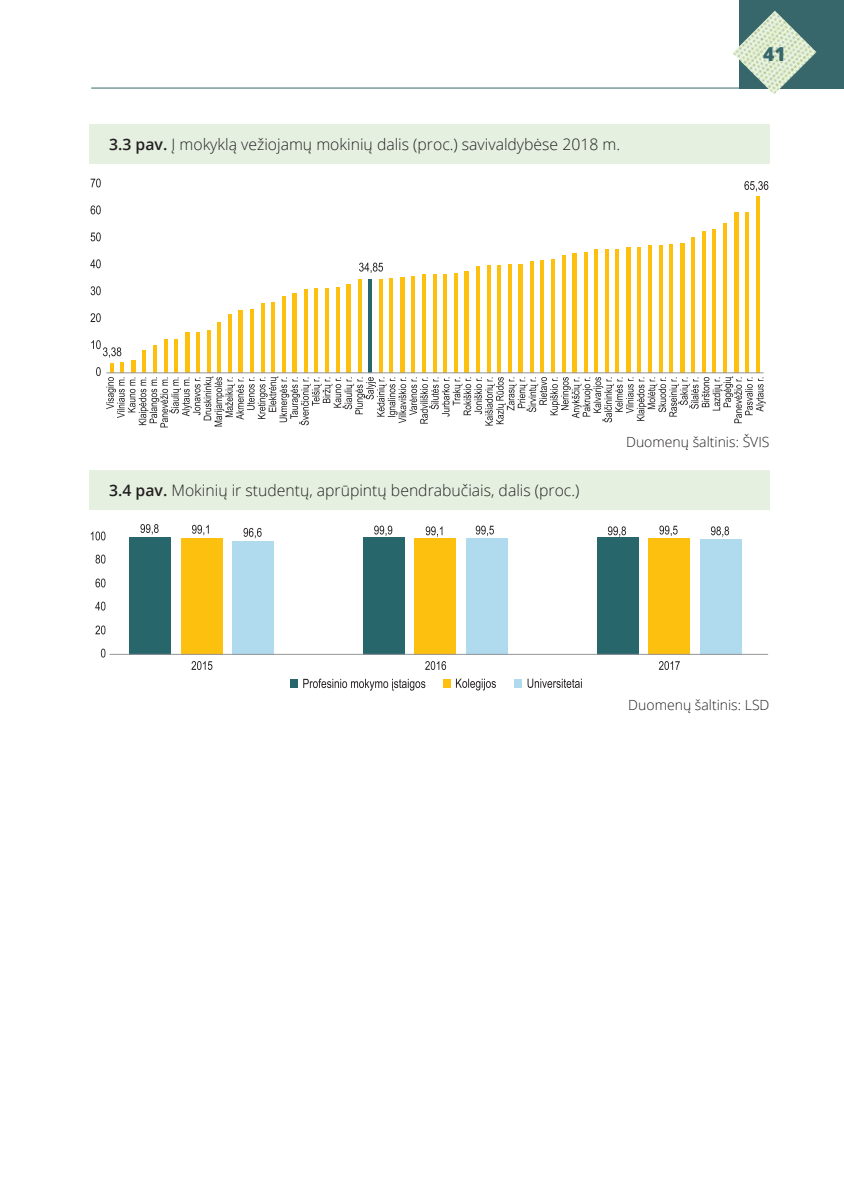
<style>
.page{position:relative;width:844px;height:1191px;background:#fff}
.page>*{position:absolute;margin:0;border:0;box-sizing:border-box;transform-origin:0 0}
.t1{font:800 19.25px "Open Sans";color:#38676b}
.t2{font:300 15.75px "Open Sans";color:#231f20}
.t3{font:300 14px "Open Sans";color:#231f20}
.s1{font-weight:600}
</style>
<div class="page">
<hr style="left:91px;top:88px;width:752px;height:1px;background:#38676b">
<div style="left:739px;top:0;width:104px;height:88px;background:#38676b"></div>
<img style="left:732px;top:11px;width:84px;height:83px">
<div style="left:89px;top:124px;width:680px;height:40px;background:#e5f0e1"></div>
<hr style="left:110px;top:363px;width:4px;height:10px;background:#fec00f">
<hr style="left:120px;top:362px;width:4px;height:11px;background:#fec00f">
<div style="left:131px;top:360px;width:5px;height:13px;background:#fec00f"></div>
<hr style="left:142px;top:350px;width:4px;height:23px;background:#fec00f">
<hr style="left:153px;top:345px;width:4px;height:28px;background:#fec00f">
<hr style="left:164px;top:340px;width:3px;height:33px;background:#fec00f">
<hr style="left:174px;top:339px;width:4px;height:34px;background:#fec00f">
<hr style="left:185px;top:332px;width:4px;height:41px;background:#fec00f">
<hr style="left:196px;top:332px;width:4px;height:41px;background:#fec00f">
<hr style="left:207px;top:330px;width:3px;height:43px;background:#fec00f">
<hr style="left:217px;top:322px;width:4px;height:51px;background:#fec00f">
<hr style="left:228px;top:314px;width:4px;height:59px;background:#fec00f">
<hr style="left:239px;top:310px;width:4px;height:63px;background:#fec00f">
<hr style="left:250px;top:310px;width:4px;height:63px;background:#fec00f">
<svg style="left:261px;top:303px;width:3px;height:64px"></svg>
<hr style="left:271px;top:303px;width:4px;height:70px;background:#fec00f">
<hr style="left:282px;top:297px;width:3px;height:76px;background:#fec00f">
<div style="left:292px;top:293px;width:5px;height:80px;background:#fec00f"></div>
<hr style="left:304px;top:290px;width:3px;height:83px;background:#fec00f">
<hr style="left:314px;top:288px;width:4px;height:85px;background:#fec00f">
<hr style="left:325px;top:288px;width:4px;height:85px;background:#fec00f">
<svg style="left:336px;top:287px;width:3px;height:80px"></svg>
<div style="left:346px;top:284px;width:5px;height:89px;background:#fec00f"></div>
<svg style="left:358px;top:279px;width:3px;height:88px"></svg>
<hr style="left:368px;top:279px;width:4px;height:94px;background:#27666b">
<hr style="left:379px;top:279px;width:3px;height:94px;background:#fec00f">
<hr style="left:389px;top:278px;width:4px;height:95px;background:#fec00f">
<hr style="left:400px;top:277px;width:4px;height:96px;background:#fec00f">
<hr style="left:411px;top:276px;width:4px;height:97px;background:#fec00f">
<hr style="left:422px;top:274px;width:4px;height:99px;background:#fec00f">
<svg style="left:433px;top:274px;width:3px;height:93px"></svg>
<hr style="left:443px;top:274px;width:4px;height:99px;background:#fec00f">
<hr style="left:454px;top:273px;width:3px;height:100px;background:#fec00f">
<div style="left:464px;top:271px;width:5px;height:102px;background:#fec00f"></div>
<hr style="left:476px;top:267px;width:3px;height:106px;background:#fec00f">
<svg style="left:487px;top:266px;width:3px;height:101px"></svg>
<hr style="left:497px;top:265px;width:4px;height:108px;background:#fec00f">
<svg style="left:508px;top:264px;width:3px;height:103px"></svg>
<div style="left:518px;top:264px;width:5px;height:109px;background:#fec00f"></div>
<svg style="left:530px;top:261px;width:3px;height:106px"></svg>
<hr style="left:540px;top:260px;width:4px;height:113px;background:#fec00f">
<hr style="left:551px;top:259px;width:3px;height:114px;background:#fec00f">
<svg style="left:562px;top:256px;width:3px;height:111px"></svg>
<hr style="left:572px;top:253px;width:4px;height:120px;background:#fec00f">
<svg style="left:584px;top:252px;width:3px;height:115px"></svg>
<hr style="left:594px;top:250px;width:4px;height:123px;background:#fec00f">
<svg style="left:605px;top:250px;width:3px;height:117px"></svg>
<hr style="left:615px;top:250px;width:4px;height:123px;background:#fec00f">
<hr style="left:626px;top:247px;width:4px;height:126px;background:#fec00f">
<hr style="left:637px;top:247px;width:4px;height:126px;background:#fec00f">
<hr style="left:648px;top:245px;width:3px;height:128px;background:#fec00f">
<svg style="left:659px;top:245px;width:3px;height:122px"></svg>
<hr style="left:669px;top:244px;width:4px;height:129px;background:#fec00f">
<div style="left:679px;top:243px;width:5px;height:130px;background:#fec00f"></div>
<hr style="left:691px;top:237px;width:4px;height:136px;background:#fec00f">
<svg style="left:702px;top:231px;width:3px;height:136px"></svg>
<hr style="left:712px;top:230px;width:4px;height:143px;background:#fec00f">
<hr style="left:723px;top:223px;width:3px;height:150px;background:#fec00f">
<div style="left:733px;top:213px;width:5px;height:160px;background:#fec00f"></div>
<hr style="left:745px;top:212px;width:3px;height:161px;background:#fec00f">
<svg style="left:756px;top:196px;width:3px;height:171px"></svg>
<svg style="left:359px;top:263px;width:24px;height:10px"></svg>
<svg style="left:744px;top:181px;width:24px;height:11px"></svg>
<svg style="left:91px;top:340px;width:30px;height:18px"></svg>
<svg style="left:90px;top:313px;width:11px;height:9px"></svg>
<svg style="left:91px;top:286px;width:10px;height:9px"></svg>
<svg style="left:90px;top:259px;width:11px;height:9px"></svg>
<svg style="left:91px;top:232px;width:10px;height:9px"></svg>
<svg style="left:91px;top:205px;width:10px;height:9px"></svg>
<svg style="left:91px;top:178px;width:10px;height:9px"></svg>
<svg style="left:96px;top:367px;width:669px;height:60px"></svg>
<div style="left:89px;top:470px;width:680px;height:39px;background:#e5f0e1"></div>
<div style="left:129px;top:537px;width:41px;height:117px;background:#27666b"></div>
<div style="left:363px;top:537px;width:41px;height:117px;background:#27666b"></div>
<div style="left:597px;top:537px;width:41px;height:117px;background:#27666b"></div>
<div style="left:181px;top:538px;width:41px;height:116px;background:#fec00f"></div>
<div style="left:414px;top:538px;width:41px;height:116px;background:#fec00f"></div>
<div style="left:648px;top:538px;width:41px;height:116px;background:#fec00f"></div>
<div style="left:232px;top:541px;width:41px;height:113px;background:#b0daee"></div>
<div style="left:466px;top:538px;width:41px;height:116px;background:#b0daee"></div>
<div style="left:699px;top:539px;width:42px;height:115px;background:#b0daee"></div>
<hr style="left:110px;top:654px;width:657px;height:1px;background:#939598">
<svg style="left:140px;top:524px;width:18px;height:10px"></svg>
<svg style="left:374px;top:525px;width:18px;height:11px"></svg>
<svg style="left:607px;top:526px;width:19px;height:11px"></svg>
<svg style="left:192px;top:525px;width:17px;height:10px"></svg>
<svg style="left:425px;top:526px;width:17px;height:11px"></svg>
<svg style="left:659px;top:525px;width:18px;height:11px"></svg>
<svg style="left:243px;top:528px;width:18px;height:10px"></svg>
<svg style="left:475px;top:525px;width:18px;height:11px"></svg>
<svg style="left:711px;top:526px;width:17px;height:11px"></svg>
<svg style="left:101px;top:648px;width:4px;height:9px"></svg>
<svg style="left:95px;top:625px;width:10px;height:9px"></svg>
<svg style="left:95px;top:601px;width:10px;height:9px"></svg>
<svg style="left:95px;top:578px;width:10px;height:9px"></svg>
<svg style="left:95px;top:554px;width:10px;height:9px"></svg>
<svg style="left:91px;top:531px;width:14px;height:9px"></svg>
<svg style="left:191px;top:661px;width:21px;height:9px"></svg>
<svg style="left:425px;top:661px;width:21px;height:9px"></svg>
<svg style="left:659px;top:661px;width:20px;height:9px"></svg>
<div style="left:290px;top:679px;width:8px;height:9px;background:#27666b"></div>
<svg style="left:303px;top:678px;width:122px;height:12px"></svg>
<div style="left:442px;top:679px;width:8px;height:9px;background:#fec00f"></div>
<svg style="left:456px;top:678px;width:39px;height:12px"></svg>
<div style="left:514px;top:679px;width:8px;height:9px;background:#b0daee"></div>
<svg style="left:527px;top:678px;width:54px;height:10px"></svg>
<p class="t2" style="left:109px;top:133px;width:512px"><span class="s1">3.3 pav.</span> Į mokyklą vežiojamų mokinių dalis (proc.) savivaldybėse 2018 m.</p>
<p class="t1" style="left:763px;top:39px;width:24px">41</p>
<p class="t2" style="left:109px;top:479px;width:471px"><span class="s1">3.4 pav.</span> Mokinių ir studentų, aprūpintų bendrabučiais, dalis (proc.)</p>
<p class="t3" style="left:626px;top:432px;width:145px">Duomenų šaltinis: ŠVIS</p>
<p class="t3" style="left:628px;top:695px;width:143px">Duomenų šaltinis: LSD</p>
</div>
